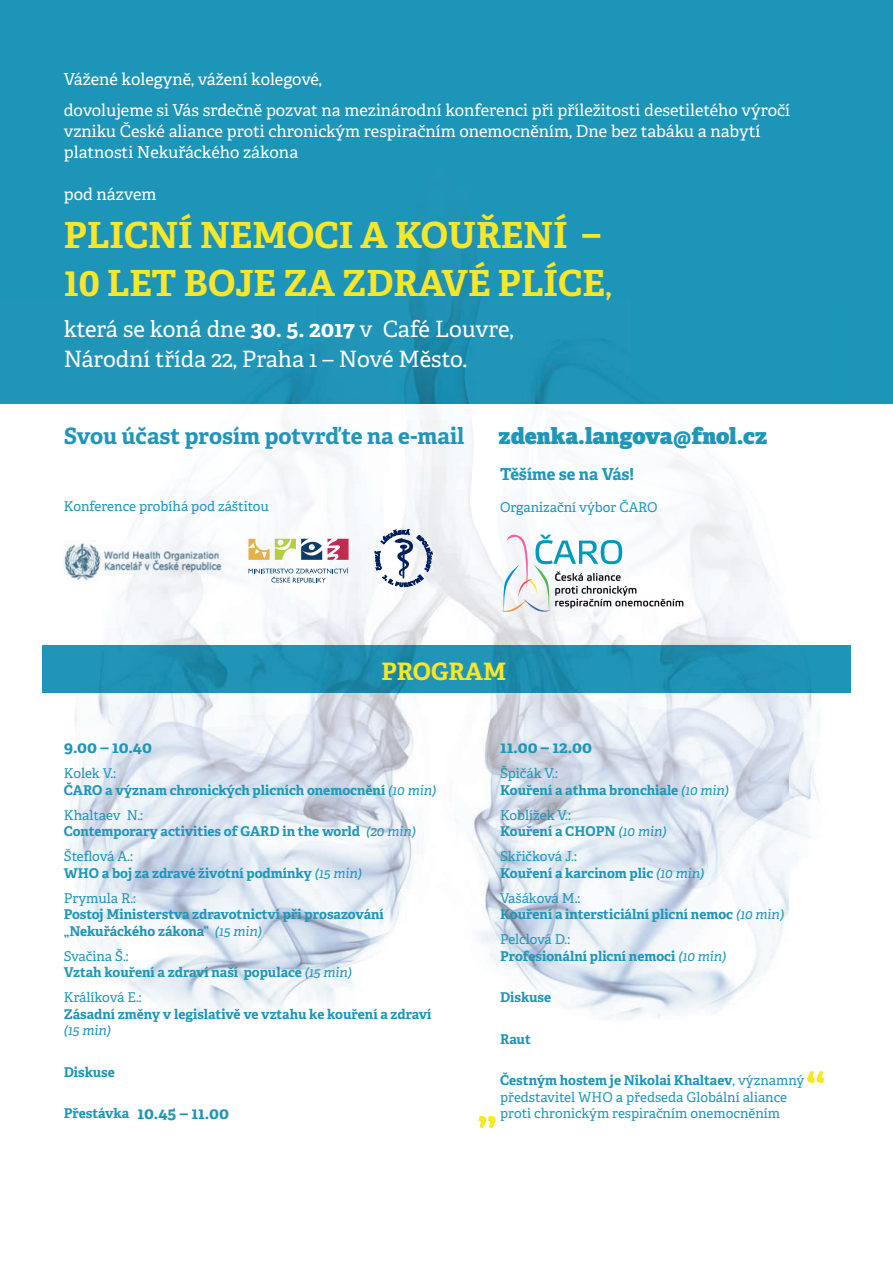
<style>
.page{position:relative;width:893px;height:1263px;background:#fff}
.page>*{position:absolute;margin:0;border:0;box-sizing:border-box;transform-origin:0 0}
.t1{font:700 51.75px "Adelle";color:#f8e62a}
.t2{font:700 36px/48px "Adelle";color:#f8e62a}
.t3{font:700 24px "Adelle";color:#f8e62a}
.t4{font:22.5px/30px "Adelle";color:#fff}
.t5{font:700 22.5px "Adelle";color:#1f96b8}
.t6{font:800 22.5px "Adelle";letter-spacing:-.005em;color:#1f96b8}
.t7{font:16.5px/31.5px "Adelle";color:#fff}
.t8{font:700 16.5px "Adelle";color:#1f96b8}
.t9{font:700 13.5px/16.5px "Adelle";color:#1f96b8}
.t10{font:13.5px/16.5px "Adelle";color:#1f96b8}
.t11{font:italic 13.5px "Adelle";color:#1f96b8}
.s1{font-weight:400}
.s2{font-weight:700}
.s3{font-weight:400;font-style:italic}
.s4{font-size:13.5px}
</style>
<div class="page">
<img style="left:0;top:142px;width:893px;height:878px">
<img style="left:43px;top:645px;width:807px;height:47px">
<img style="left:63px;top:541px;width:159px;height:39px">
<svg style="left:248px;top:568px;width:100px;height:14px"></svg>
<svg style="left:248px;top:539px;width:101px;height:21px"></svg>
<svg style="left:375px;top:529px;width:57px;height:58px"></svg>
<svg style="left:500px;top:526px;width:183px;height:88px"></svg>
<div style="left:0;top:0;width:893px;height:142px;background:#1d95b8"></div>
<p class="t7" style="left:64px;top:63px;width:728px">Vážené kolegyně, vážení kolegové,<br>dovolujeme si Vás srdečně pozvat na mezinárodní konferenci při příležitosti desetiletého výročí</p>
<p class="t7" style="left:64px;top:121px;width:698px;line-height:21px">vzniku České aliance proti chronickým respiračním onemocněním, Dne bez tabáku a nabytí platnosti Nekuřáckého zákona</p>
<p class="t7" style="left:64px;top:179px;width:94px">pod názvem</p>
<h2 class="t2" style="left:64px;top:212px;width:549px">PLICNÍ NEMOCI A KOUŘENÍ –<br>10 LET BOJE ZA ZDRAVÉ PLÍCE<span class="s1">,</span></h2>
<h3 class="t4" style="left:64px;top:314px;width:451px">která se koná dne <span class="s2">30. 5. 2017</span> v Café Louvre,<br>Národní třída 22, Praha 1 – Nové Město.</h3>
<h3 class="t5" style="left:64px;top:422px;width:402px">Svou účast prosím potvrďte na e-mail</h3>
<h3 class="t6" style="left:499px;top:421px;width:270px">zdenka.langova@fnol.cz</h3>
<p class="t10" style="left:64px;top:498px;width:207px">Konference probíhá pod záštitou</p>
<p class="t8" style="left:500px;top:464px;width:136px">Těšíme se na Vás!</p>
<p class="t10" style="left:500px;top:499px;width:159px">Organizační výbor ČARO</p>
<h3 class="t3" style="left:381px;top:656px;width:126px">PROGRAM</h3>
<p class="t8" style="left:64px;top:737px;width:90px">9.00 – 10.40</p>
<p class="t9" style="left:64px;top:765px;width:374px"><span class="s1">Kolek V.:<br></span>ČARO a význam chronických plicních onemocnění <span class="s3">(10 min)</span></p>
<p class="t9" style="left:64px;top:807px;width:354px"><span class="s1">Khaltaev N.:<br></span>Contemporary activities of GARD in the world <span class="s3">(20 min)</span></p>
<p class="t9" style="left:64px;top:848px;width:300px"><span class="s1">Šteflová A.:<br></span>WHO a boj za zdravé životní podmínky <span class="s3">(15 min)</span></p>
<p class="t10" style="left:64px;top:890px;width:74px">Prymula R.:</p>
<p class="t9" style="left:64px;top:906px;width:322px">Postoj Ministerstva zdravotnictví při prosazování „Nekuřáckého zákona“ <span class="s3">(15 min)</span></p>
<p class="t9" style="left:64px;top:948px;width:290px"><span class="s1">Svačina Š.:<br></span>Vztah kouření a zdraví naší populace <span class="s3">(15 min)</span></p>
<p class="t10" style="left:64px;top:990px;width:79px">Králíková E.:</p>
<p class="t9" style="left:64px;top:1006px;width:369px">Zásadní změny v legislativě ve vztahu ke kouření a zdraví</p>
<p class="t11" style="left:64px;top:1022px;width:49px">(15 min)</p>
<p class="t9" style="left:64px;top:1064px;width:53px">Diskuse</p>
<p class="t8" style="left:64px;top:1102px;width:167px"><span class="s4">Přestávka</span> 10.45 – 11.00</p>
<p class="t8" style="left:500px;top:737px;width:93px">11.00 – 12.00</p>
<p class="t9" style="left:500px;top:765px;width:231px"><span class="s1">Špičák V.:<br></span>Kouření a athma bronchiale <span class="s3">(10 min)</span></p>
<p class="t9" style="left:500px;top:807px;width:168px"><span class="s1">Koblížek V.:<br></span>Kouření a CHOPN <span class="s3">(10 min)</span></p>
<p class="t9" style="left:500px;top:848px;width:206px"><span class="s1">Skřičková J.:<br></span>Kouření a karcinom plic <span class="s3">(10 min)</span></p>
<p class="t9" style="left:500px;top:890px;width:286px"><span class="s1">Vašáková M.:<br></span>Kouření a intersticiální plicní nemoc <span class="s3">(10 min)</span></p>
<p class="t9" style="left:500px;top:931px;width:228px"><span class="s1">Pelclová D.:<br></span>Profesionální plicní nemoci <span class="s3">(10 min)</span></p>
<p class="t9" style="left:500px;top:989px;width:53px">Diskuse</p>
<p class="t9" style="left:500px;top:1031px;width:32px">Raut</p>
<p class="t10" style="left:500px;top:1073px;width:306px"><span class="s2">Čestným hostem je Nikolai Khaltaev</span>, významný představitel WHO a předseda Globální aliance proti chronickým respiračním onemocněním</p>
<h1 class="t1" style="left:805px;top:1059px;width:22px">“</h1>
<h1 class="t1" style="left:476px;top:1070px;width:23px">„</h1>
</div>
